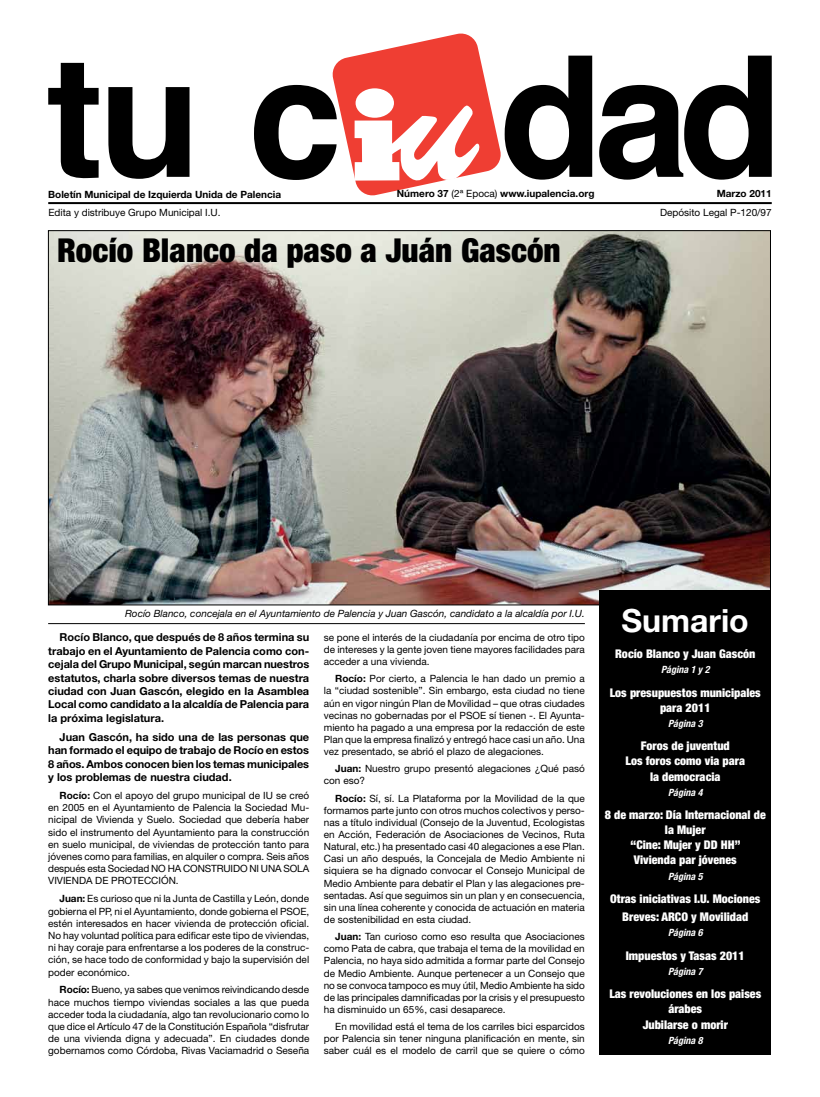
<style>
.page{position:relative;width:820px;height:1097px;background:#fff}
.page>*{position:absolute;margin:0;border:0;box-sizing:border-box;transform-origin:0 0}
.t1{font:900 condensed 33px "Helvetica Neue";color:#000}
.t2{font:700 32px "Helvetica Neue";color:#fff}
.t3{font:900 condensed 12px/15.1px "Helvetica Neue";color:#fff;text-align:center}
.t4{font:700 11px/13.4px "Helvetica Neue";letter-spacing:-.01em;color:#000;text-align:justify}
.t5{font:10px/12px "Helvetica Neue";color:#000;text-align:justify}
.t6{font:700 10px "Helvetica Neue";color:#000}
.t7{font:italic 10px "Helvetica Neue";color:#000}
.t8{font:italic 700 condensed 10px "Helvetica Neue";color:#fff}
.s1{font-weight:400}
.s2{font-weight:700}
</style>
<div class="page">
<img style="left:50px;top:232px;width:718px;height:371px">
<svg style="left:48px;top:63px;width:51px;height:115px"></svg>
<svg style="left:108px;top:87px;width:81px;height:92px"></svg>
<svg style="left:599px;top:56px;width:172px;height:124px"></svg>
<svg style="left:254px;top:34px;width:338px;height:161px"></svg>
<div style="left:355px;top:88px;width:39px;height:30px;background:#fff;border-radius:50%"></div>
<hr style="left:48px;top:202px;width:723px;height:2px;background:#000">
<div style="left:599px;top:590px;width:171px;height:464px;background:#000"></div>
<hr style="left:48px;top:623px;width:536px;height:1px;background:#000">
<p class="t6" style="left:48px;top:188px;width:234px">Boletín Municipal de Izquierda Unida de Palencia</p>
<p class="t6" style="left:396px;top:187px;width:199px">Número 37 <span class="s1">(2ª Epoca)</span> www.iupalencia.org</p>
<p class="t6" style="left:716px;top:187px;width:57px">Marzo 2011</p>
<p class="t5" style="left:48px;top:206px;width:174px">Edita y distribuye Grupo Municipal I.U.</p>
<p class="t5" style="left:659px;top:206px;width:113px">Depósito Legal P-120/97</p>
<h1 class="t1" style="left:57px;top:230px;width:505px">Rocío Blanco da paso a Juán Gascón</h1>
<p class="t7" style="left:125px;top:608px;width:461px">Rocío Blanco, concejala en el Ayuntamiento de Palencia y Juan Gascón, candidato a la alcaldía por I.U.</p>
<p class="t4" style="left:48px;top:631px;width:262px;text-indent:11px">Rocío Blanco, que después de 8 años termina su trabajo en el Ayuntamiento de Palencia como con&shy;cejala del Grupo Municipal, según marcan nuestros estatutos, charla sobre diversos temas de nuestra ciudad con Juan Gascón, elegido en la Asamblea Local como candidato a la alcaldía de Palencia para la próxima legislatura.</p>
<p class="t4" style="left:48px;top:730px;width:262px;text-indent:11px">Juan Gascón, ha sido una de las personas que han formado el equipo de trabajo de Rocío en estos 8 años. Ambos conocen bien los temas municipales y los problemas de nuestra ciudad.</p>
<p class="t5" style="left:48px;top:789px;width:262px;text-indent:11px"><span class="s2">Rocío:</span> Con el apoyo del grupo municipal de IU se creó en 2005 en el Ayuntamiento de Palencia la Sociedad Mu&shy;nicipal de Vivienda y Suelo. Sociedad que debería haber sido el instrumento del Ayuntamiento para la construcción en suelo municipal, de viviendas de protección tanto para jóvenes como para familias, en alquiler o compra. Seis años después esta Sociedad NO HA CONSTRUIDO NI UNA SOLA VIVIENDA DE PROTECCIÓN.</p>
<p class="t5" style="left:48px;top:893px;width:262px;text-indent:11px"><span class="s2">Juan:</span> Es curioso que ni la Junta de Castilla y León, donde gobierna el PP, ni el Ayuntamiento, donde gobierna el PSOE, estén interesados en hacer vivienda de protección oficial.<br>No hay voluntad política para edificar este tipo de viviendas, ni hay coraje para enfrentarse a los poderes de la construc&shy;ción, se hace todo de conformidad y bajo la supervisión del poder económico.</p>
<p class="t5" style="left:48px;top:984px;width:262px;text-indent:11px"><span class="s2">Rocío:</span> Bueno, ya sabes que venimos reivindicando desde hace muchos tiempo viviendas sociales a las que pueda acceder toda la ciudadanía, algo tan revolucionario como lo que dice el Artículo 47 de la Constitución Española “disfrutar de una vivienda digna y adecuada”. En ciudades donde gobernamos como Córdoba, Rivas Vaciamadrid o Seseña</p>
<p class="t5" style="left:324px;top:631px;width:262px">se pone el interés de la ciudadanía por encima de otro tipo de intereses y la gente joven tiene mayores facilidades para acceder a una vivienda.</p>
<p class="t5" style="left:324px;top:673px;width:262px;text-indent:11px"><span class="s2">Rocío:</span> Por cierto, a Palencia le han dado un premio a la “ciudad sostenible”. Sin embargo, esta ciudad no tiene aún en vigor ningún Plan de Movilidad – que otras ciudades vecinas no gobernadas por el PSOE sí tienen -. El Ayunta&shy;miento ha pagado a una empresa por la redacción de este Plan que la empresa finalizó y entregó hace casi un año. Una vez presentado, se abrió el plazo de alegaciones.</p>
<p class="t5" style="left:324px;top:763px;width:262px;text-indent:11px"><span class="s2">Juan:</span> Nuestro grupo presentó alegaciones ¿Qué pasó con eso?</p>
<p class="t5" style="left:324px;top:792px;width:262px;text-indent:11px"><span class="s2">Rocío:</span> Sí, sí. La Plataforma por la Movilidad de la que formamos parte junto con otros muchos colectivos y perso&shy;nas a título individual (Consejo de la Juventud, Ecologistas en Acción, Federación de Asociaciones de Vecinos, Ruta Natural, etc.) ha presentado casi 40 alegaciones a ese Plan.<br>Casi un año después, la Concejala de Medio Ambiente ni siquiera se ha dignado convocar el Consejo Municipal de Medio Ambiente para debatir el Plan y las alegaciones pre&shy;sentadas. Así que seguimos sin un plan y en consecuencia, sin una línea coherente y conocida de actuación en materia de sostenibilidad en esta ciudad.</p>
<p class="t5" style="left:324px;top:931px;width:262px;text-indent:11px"><span class="s2">Juan:</span> Tan curioso como eso resulta que Asociaciones como Pata de cabra, que trabaja el tema de la movilidad en Palencia, no haya sido admitida a formar parte del Consejo de Medio Ambiente. Aunque pertenecer a un Consejo que no se convoca tampoco es muy útil, Medio Ambiente ha sido de las principales damnificadas por la crisis y el presupuesto ha disminuido un 65%, casi desaparece.</p>
<p class="t5" style="left:324px;top:1021px;width:262px;text-indent:11px">En movilidad está el tema de los carriles bici esparcidos por Palencia sin tener ninguna planificación en mente, sin saber cuál es el modelo de carril que se quiere o cómo</p>
<h2 class="t2" style="left:621px;top:600px;width:129px">Sumario</h2>
<p class="t3" style="left:614px;top:646px;width:142px">Rocío Blanco y Juan Gascón</p>
<p class="t8" style="left:660px;top:663px;width:50px">Página 1 y 2</p>
<p class="t3" style="left:609px;top:685px;width:152px">Los presupuestos municipales para 2011</p>
<p class="t8" style="left:667px;top:717px;width:36px">Página 3</p>
<p class="t3" style="left:625px;top:738px;width:121px">Foros de juventud<br>Los foros como via para la democracia</p>
<p class="t8" style="left:667px;top:786px;width:36px">Página 4</p>
<p class="t3" style="left:604px;top:807px;width:162px">8 de marzo: Día Internacional de la Mujer<br>“Cine: Mujer y DD HH”<br>Vivienda par jóvenes</p>
<p class="t8" style="left:667px;top:870px;width:36px">Página 5</p>
<p class="t3" style="left:610px;top:890px;width:151px;line-height:17.9px">Otras iniciativas I.U. Mociones<br>Breves: ARCO y Movilidad</p>
<p class="t8" style="left:667px;top:927px;width:36px">Página 6</p>
<p class="t3" style="left:625px;top:948px;width:120px">Impuestos y Tasas 2011</p>
<p class="t8" style="left:667px;top:965px;width:36px">Página 7</p>
<p class="t3" style="left:609px;top:986px;width:153px">Las revoluciones en los paises árabes<br>Jubilarse o morir</p>
<p class="t8" style="left:667px;top:1034px;width:36px">Página 8</p>
</div>
